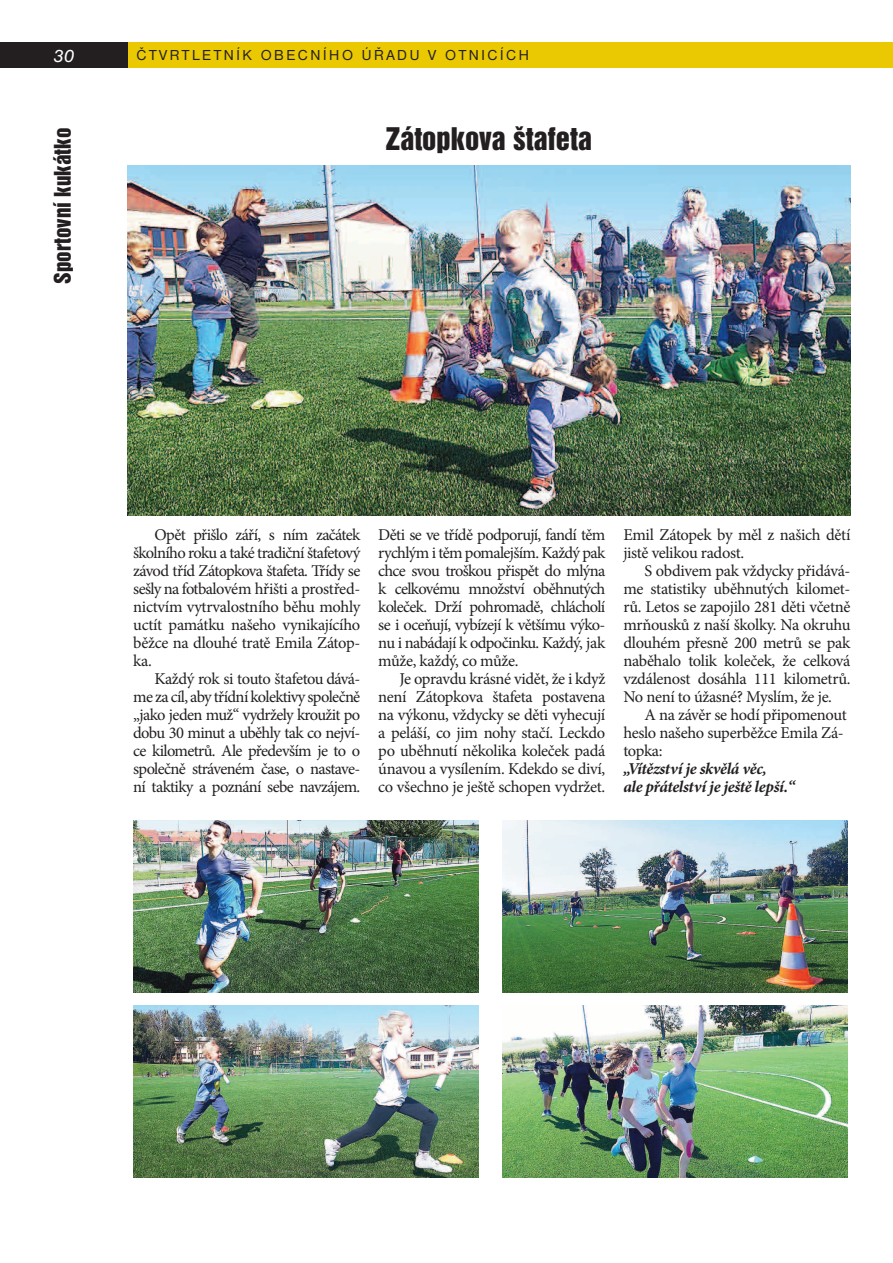
<style>
.page{position:relative;width:893px;height:1263px;background:#fff}
.page>*{position:absolute;margin:0;border:0;box-sizing:border-box;transform-origin:0 0}
.t1{font:28.5px "Helvetica Inserat CE";color:#231f20}
.t2{font:21px "Helvetica Inserat CE";color:#231f20}
.t3{font:italic 18px "Nimbus Sans DCE";color:#fff}
.t4{font:16.5px/18px "Minion Pro";letter-spacing:-.025em;color:#231f20;text-align:justify}
.t5{font:italic 700 16.5px/18px "Minion Pro";letter-spacing:-.025em;color:#231f20}
.t6{font:15px "Nimbus Sans DCE";letter-spacing:.17em;color:#231f20}
</style>
<div class="page">
<div style="left:0;top:43px;width:893px;height:25px;background:#eac802"></div>
<div style="left:0;top:43px;width:128px;height:25px;background:#231f20"></div>
<img style="left:128px;top:166px;width:722px;height:350px">
<img style="left:133px;top:820px;width:345px;height:173px">
<img style="left:133px;top:1005px;width:345px;height:173px">
<img style="left:502px;top:820px;width:346px;height:173px">
<img style="left:502px;top:1005px;width:346px;height:173px">
<p class="t3" style="left:53px;top:46px;width:23px">30</p>
<p class="t2" style="left:50px;top:284px;width:157px;rotate:-90deg">Sportovní kukátko</p>
<p class="t6" style="left:136px;top:47px;width:394px">ČTVRTLETNÍK OBECNÍHO ÚŘADU V OTNICÍCH</p>
<h1 class="t1" style="left:386px;top:122px;width:208px">Zátopkova štafeta</h1>
<p class="t4" style="left:133px;top:526px;width:229px;text-indent:21px">Opět přišlo září, s ním začátek školního roku a také tradiční štafetový závod tříd Zátopkova štafeta. Třídy se sešly na fotbalovém hřišti a prostřed&shy;nictvím vytrvalostního běhu mohly uctít památku našeho vynikajícího běžce na dlouhé tratě Emila Zátop&shy;ka.</p>
<p class="t4" style="left:133px;top:670px;width:229px;text-indent:21px">Každý rok si touto štafetou dává&shy;me za cíl, aby třídní kolektivy společně „jako jeden muž“ vydržely kroužit po dobu 30 minut a uběhly tak co nejví&shy;ce kilometrů. Ale především je to o společně stráveném čase, o nastave&shy;ní taktiky a poznání sebe navzájem.</p>
<p class="t4" style="left:378px;top:526px;width:229px">Děti se ve třídě podporují, fandí těm rychlým i těm pomalejším. Každý pak chce svou troškou přispět do mlýna k celkovému množství oběhnutých koleček. Drží pohromadě, chlácholí se i oceňují, vybízejí k většímu výko&shy;nu i nabádají k odpočinku. Každý, jak může, každý, co může.</p>
<p class="t4" style="left:378px;top:670px;width:229px;text-indent:21px">Je opravdu krásné vidět, že i když není Zátopkova štafeta postavena na výkonu, vždycky se děti vyhecují a peláší, co jim nohy stačí. Leckdo po uběhnutí několika koleček padá únavou a vysílením. Kdekdo se diví, co všechno je ještě schopen vydržet.</p>
<p class="t4" style="left:623px;top:526px;width:229px">Emil Zátopek by měl z našich dětí jistě velikou radost.</p>
<p class="t4" style="left:623px;top:562px;width:229px;text-indent:21px">S obdivem pak vždycky přidává&shy;me statistiky uběhnutých kilomet&shy;rů. Letos se zapojilo 281 děti včetně mrňousků z naší školky. Na okruhu dlouhém přesně 200 metrů se pak naběhalo tolik koleček, že celková vzdálenost dosáhla 111 kilometrů.<br>No není to úžasné? Myslím, že je.</p>
<p class="t4" style="left:623px;top:706px;width:225px;text-align:left;text-indent:21px">A na závěr se hodí připomenout heslo našeho superběžce Emila Zá&shy;topka:</p>
<p class="t5" style="left:623px;top:760px;width:173px">„Vítězství je skvělá věc,<br>ale přátelství je ještě lepší.“</p>
</div>
